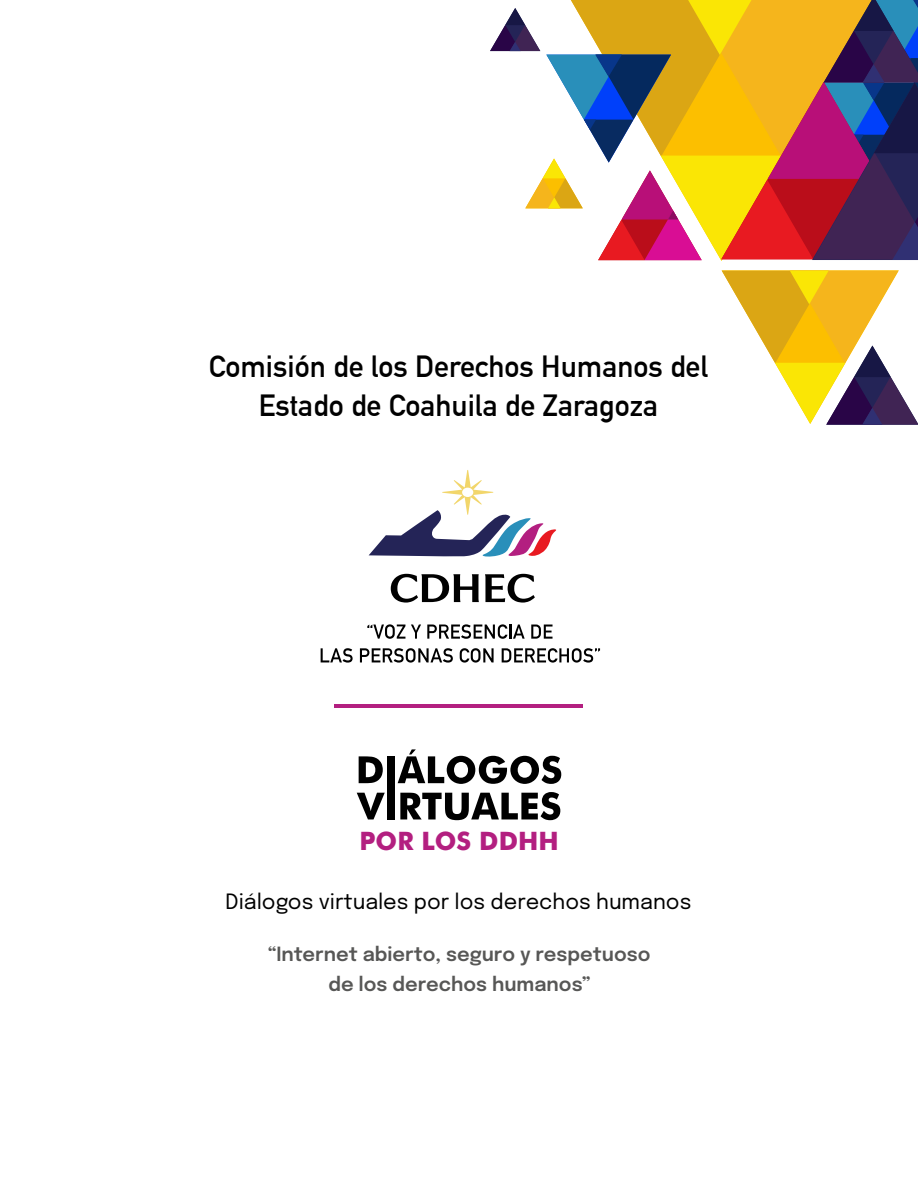
<style>
.page{position:relative;width:918px;height:1188px;background:#fff}
.page>*{position:absolute;margin:0;border:0;box-sizing:border-box;transform-origin:0 0}
.t1{font:700 30px/39px "DIN Alternate";color:#000;text-align:center}
.t2{font:700 25.35px "Futura";color:#b31f80}
.t3{font:21px "Epilogue";color:#000}
.t4{font:600 19.5px/30px "Epilogue";color:#575756;text-align:center}
</style>
<div class="page">
<svg style="left:722px;top:270px;width:196px;height:155px"></svg>
<svg style="left:490px;top:0;width:428px;height:261px"></svg>
<svg style="left:391px;top:574px;width:88px;height:29px"></svg>
<svg style="left:485px;top:574px;width:50px;height:29px"></svg>
<svg style="left:367px;top:624px;width:38px;height:15px"></svg>
<svg style="left:411px;top:625px;width:10px;height:14px"></svg>
<svg style="left:427px;top:624px;width:98px;height:15px"></svg>
<svg style="left:531px;top:625px;width:22px;height:14px"></svg>
<svg style="left:321px;top:648px;width:32px;height:15px"></svg>
<svg style="left:360px;top:648px;width:93px;height:15px"></svg>
<svg style="left:460px;top:648px;width:34px;height:15px"></svg>
<svg style="left:502px;top:648px;width:98px;height:15px"></svg>
<svg style="left:369px;top:470px;width:187px;height:87px"></svg>
<div style="left:462px;top:488px;width:11px;height:9px;background:#fff;border-radius:50%"></div>
<hr style="left:335px;top:704px;width:248px;height:4px;background:#b31f80">
<svg style="left:359px;top:756px;width:24px;height:27px"></svg>
<div style="left:388px;top:756px;width:7px;height:64px;background:#000"></div>
<svg style="left:398px;top:749px;width:163px;height:35px"></svg>
<svg style="left:357px;top:793px;width:28px;height:26px"></svg>
<svg style="left:400px;top:792px;width:160px;height:28px"></svg>
<p class="t1" style="left:209px;top:345px;width:501px">Comisión de los Derechos Humanos del<br>Estado de Coahuila de Zaragoza</p>
<p class="t2" style="left:360px;top:822px;width:201px">POR LOS DDHH</p>
<p class="t3" style="left:226px;top:886px;width:467px">Diálogos virtuales por los derechos humanos</p>
<p class="t4" style="left:268px;top:937px;width:384px">“Internet abierto, seguro y respetuoso de los derechos humanos”</p>
</div>
